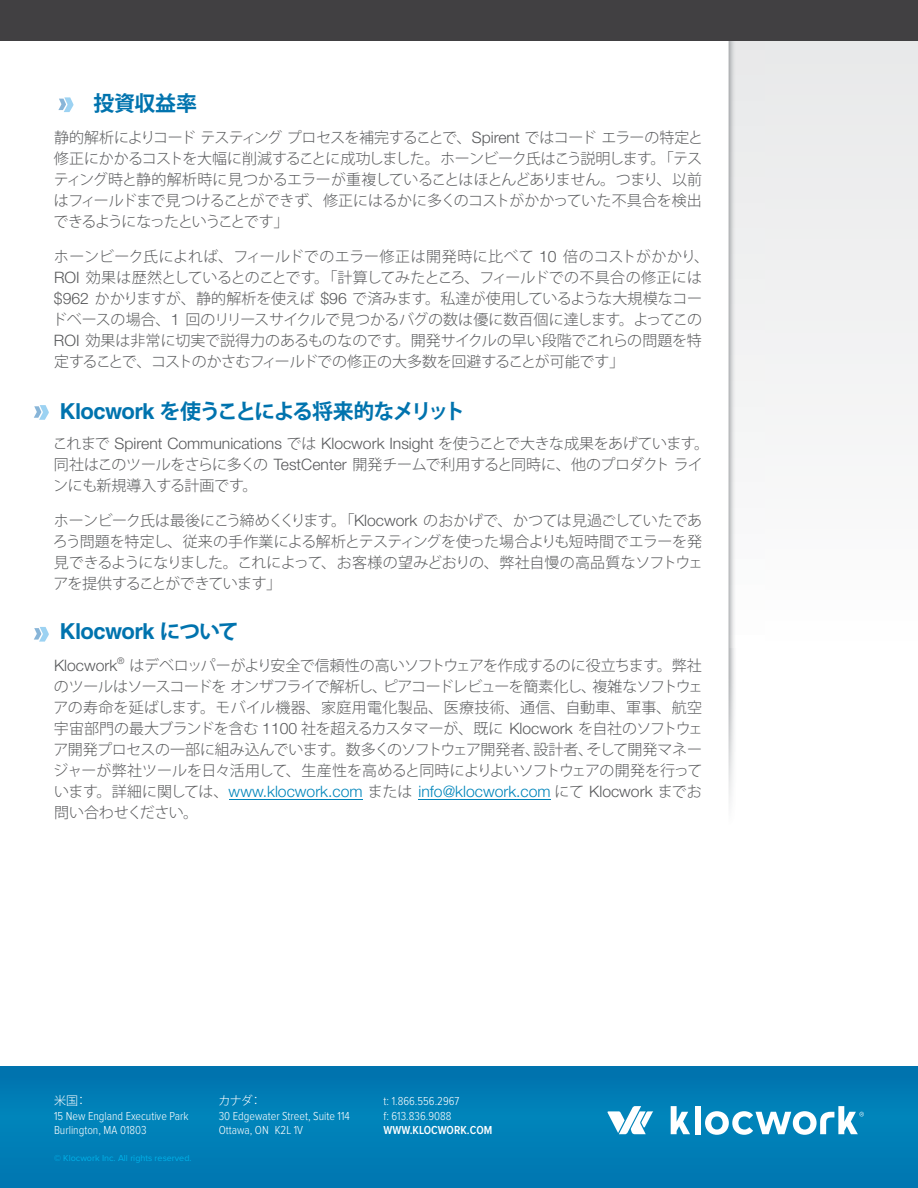
<style>
.page{position:relative;width:918px;height:1188px;background:#fff}
.page>*{position:absolute;margin:0;border:0;box-sizing:border-box;transform-origin:0 0}
.t1{font:700 22.05px "Helvetica LT Std";letter-spacing:-.03em;color:#0073ae}
.t2{font:700 21px "Koz Go Pro";letter-spacing:-.07em;color:#0073ae}
.t3{font:300 15.75px "Helvetica Neue LT Std";color:#58595b}
.t4{font:300 15.75px "Helvetica Neue LT Std";color:#0085bb}
.t5{font:300 15px/21px "Koz Go Pro";letter-spacing:-.02em;color:#58595b;text-align:justify}
.t6{font:300 12px/14.4px "Proxima Nova Cond";color:#fff}
.t7{font:600 12px "Proxima Nova Cond";color:#fff}
.t8{font:300 12px "Koz Go Pro";color:#fff}
.t9{font:300 9.15px "Helvetica Neue LT Std";color:#58595b}
.t10{font:9px "Proxima Nova";color:#00b1e8}
.s1{font-family:"Helvetica Neue LT Std";font-size:15.75px}
.s2{font-family:"Helvetica LT Std";font-size:22.05px}
.s3{font-family:"Koz Go Pro";font-size:15px}
.s4{font-family:"Koz Go Pro";font-size:21px}
.s5{font-family:"Koz Go Pro";font-size:15px;color:#58595b}
.s6{color:#58595b}
</style>
<div class="page">
<div style="left:0;top:1066px;width:918px;height:122px;background:#007cb5"></div>
<div style="left:764px;top:40px;width:154px;height:392px;background:#eeefef"></div>
<img style="left:716px;top:40px;width:19px;height:764px">
<img style="left:729px;top:40px;width:35px;height:608px">
<hr style="left:229px;top:799px;width:134px;height:1px;background:#0085bb">
<hr style="left:418px;top:799px;width:133px;height:1px;background:#0085bb">
<svg style="left:58px;top:97px;width:15px;height:15px"></svg>
<svg style="left:34px;top:405px;width:15px;height:15px"></svg>
<svg style="left:34px;top:627px;width:15px;height:15px"></svg>
<div style="left:0;top:0;width:918px;height:40px;background:#414042"></div>
<div style="left:695px;top:1106px;width:6px;height:28px;background:#fff"></div>
<svg style="left:671px;top:1106px;width:19px;height:28px"></svg>
<svg style="left:705px;top:1106px;width:159px;height:29px"></svg>
<svg style="left:607px;top:1106px;width:46px;height:28px"></svg>
<h2 class="t2" style="left:93px;top:90px;width:105px">投資収益率</h2>
<p class="t5" style="left:54px;top:127px;width:651px">静的解析によりコードテスティングプロセスを補完することで、<span class="s1">Spirent</span> ではコードエラーの特定と修正にかかるコストを大幅に削減することに成功しました。ホーンビーク氏はこう説明します。「テスティング時と静的解析時に見つかるエラーが重複していることはほとんどありません。つまり、以前はフィールドまで見つけることができず、修正にはるかに多くのコストがかかっていた不具合を検出できるようになったということです」</p>
<p class="t5" style="left:52px;top:246px;width:658px;text-align:left">ホーンビーク氏によれば、フィールドでのエラー修正は開発時に比べて <span class="s1">10</span> 倍のコストがかかり、<span class="s1">ROI</span> 効果は歴然としているとのことです。「計算してみたところ、フィールドでの不具合の修正には<span class="s1">$962</span> かかりますが、静的解析を使えば <span class="s1">$96</span> で済みます。私達が使用しているような大規模なコードベースの場合、<span class="s1">1</span> 回のリリースサイクルで見つかるバグの数は優に数百個に達します。よってこの<span class="s1">ROI</span> 効果は非常に切実で説得力のあるものなのです。開発サイクルの早い段階でこれらの問題を特定することで、コストのかさむフィールドでの修正の大多数を回避することが可能です」</p>
<h2 class="t2" style="left:60px;top:398px;width:407px"><span class="s2">Klocwork</span> を使うことによる将来的なメリット</h2>
<p class="t3" style="left:53px;top:434px;width:658px"><span class="s3">これまで</span> Spirent Communications <span class="s3">では</span> Klocwork Insight <span class="s3">を使うことで大きな成果をあげています。</span></p>
<p class="t5" style="left:53px;top:454px;width:651px">同社はこのツールをさらに多くの <span class="s1">TestCenter</span> 開発チームで利用すると同時に、他のプロダクトラインにも新規導入する計画です。</p>
<p class="t5" style="left:53px;top:510px;width:652px">ホーンビーク氏は最後にこう締めくくります。「<span class="s1">Klocwork</span> のおかげで、かつては見過ごしていたであろう問題を特定し、従来の手作業による解析とテスティングを使った場合よりも短時間でエラーを発見できるようになりました。これによって、お客様の望みどおりの、弊社自慢の高品質なソフトウェアを提供することができています」</p>
<h1 class="t1" style="left:60px;top:618px;width:181px">Klocwork <span class="s4">について</span></h1>
<p class="t3" style="left:54px;top:656px;width:65px">Klocwork</p>
<p class="t9" style="left:117px;top:655px;width:9px">®</p>
<p class="t5" style="left:53px;top:655px;width:651px;text-indent:76px">はデベロッパーがより安全で信頼性の高いソフトウェアを作成するのに役立ちます。弊社のツールはソースコードをオンザフライで解析し、ピアコードレビューを簡素化し、複雑なソフトウェアの寿命を延ばします。モバイル機器、家庭用電化製品、医療技術、通信、自動車、軍事、航空宇宙部門の最大ブランドを含む <span class="s1">1100</span> 社を超えるカスタマーが、既に <span class="s1">Klocwork</span> を自社のソフトウェア開発プロセスの一部に組み込んでいます。数多くのソフトウェア開発者、設計者、そして開発マネージャーが弊社ツールを日々活用して、生産性を高めると同時によりよいソフトウェアの開発を行って</p>
<p class="t4" style="left:54px;top:782px;width:649px"><span class="s5">います。詳細に関しては、</span>www.klocwork.com <span class="s5">または</span> info@klocwork.com <span class="s5">にて</span> <span class="s6">Klocwork</span> <span class="s5">までお</span></p>
<p class="t5" style="left:54px;top:802px;width:146px">問い合わせください。</p>
<p class="t8" style="left:54px;top:1093px;width:34px">米国：</p>
<p class="t6" style="left:54px;top:1109px;width:136px">15 New England Executive Park<br>Burlington, MA 01803</p>
<p class="t10" style="left:54px;top:1154px;width:139px">© Klocwork Inc. All rights reserved.</p>
<p class="t8" style="left:218px;top:1093px;width:45px">カナダ：</p>
<p class="t6" style="left:219px;top:1109px;width:133px">30 Edgewater Street, Suite 114<br>Ottawa, ON K2L 1V</p>
<p class="t6" style="left:383px;top:1095px;width:77px">t: 1.866.556.2967 f: 613.836.9088</p>
<p class="t7" style="left:383px;top:1125px;width:110px">WWW.KLOCWORK.COM</p>
</div>
